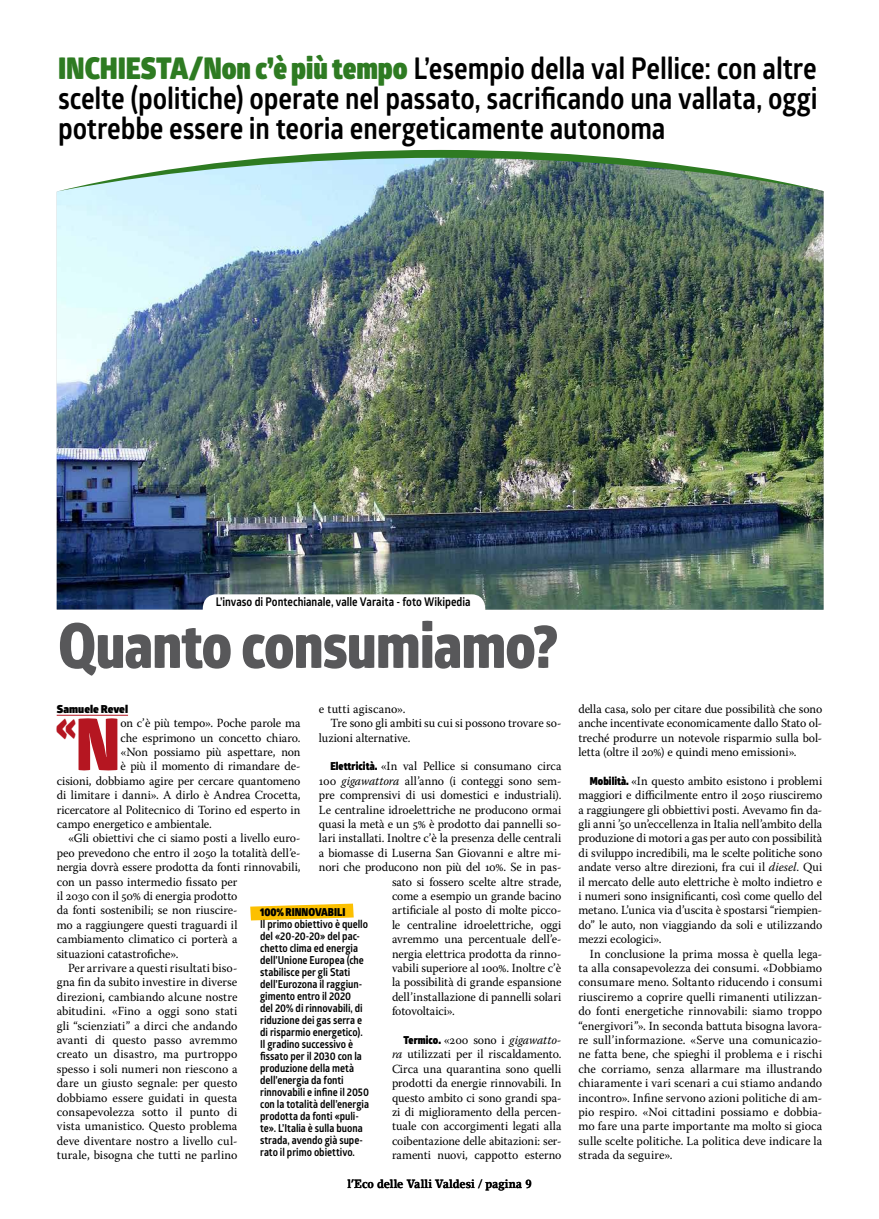
<style>
.page{position:relative;width:879px;height:1219px;background:#fff}
.page>*{position:absolute;margin:0;border:0;box-sizing:border-box;transform-origin:0 0}
.t1{font:800 62px "Glober";letter-spacing:-.015em;color:#58585a;scale:.88 1}
.t2{font:900 40.9px "Glober";color:#b51621;scale:.88 1}
.t3{font:700 30px/30px "Glober";letter-spacing:-.005em;color:#000;text-align:justify;scale:.88 1}
.t4{font:12.4px/14.4px "Warnock Pro";color:#000;text-align:justify;scale:.96 1}
.t5{font:12.4px/14.4px "Warnock Pro";color:#000;text-align:justify}
.t6{font:12.4px "Warnock Pro";letter-spacing:.02em;color:#000}
.t7{font:700 12px "Glober";color:#000;scale:.88 1}
.t8{font:700 12px "Lino Letter Std";letter-spacing:-.005em;color:#000;scale:.88 1}
.t9{font:700 11px/12px "Glober";color:#000;scale:.88 1}
.t10{font:900 11px "Glober";color:#000;scale:.88 1}
.t11{font:900 11px "Glober";color:#000}
.s1{font-weight:900;color:#2e7b22}
.s2{font-family:"Glober";font-weight:900;font-size:11px}
.s3{font-style:italic}
.s4{font-size:72.4px}
</style>
<div class="page">
<img style="left:57px;top:191px;width:766px;height:419px">
<img style="left:59px;top:150px;width:764px;height:41px">
<svg style="left:201px;top:594px;width:285px;height:16px"></svg>
<hr style="left:57px;top:715px;width:71px;height:1px;background:#b51621">
<svg style="left:250px;top:904px;width:104px;height:16px;background:#fcc925"></svg>
<h3 class="t3" style="left:58px;top:53px;width:865px"><span class="s1">INCHIESTA/Non c’è più tempo</span> L’esempio della val Pellice: con altre scelte (politiche) operate nel passato, sacrificando una vallata, oggi potrebbe essere in teoria energeticamente autonoma</h3>
<p class="t7" style="left:216px;top:593px;width:291px">L’invaso di Pontechianale, valle Varaita - foto Wikipedia</p>
<h1 class="t1" style="left:58px;top:599px;width:570px">Quanto consumiamo?</h1>
<p class="t6" style="left:319px;top:701px;width:88px">e tutti agiscano».</p>
<p class="t4" style="left:330px;top:716px;width:242px">Tre sono gli ambiti su cui si possono trovare so-</p>
<p class="t4" style="left:319px;top:730px;width:97px">luzioni alternative.</p>
<p class="t4" style="left:330px;top:759px;width:242px"><span class="s2">Elettricità.</span> «In val Pellice si consumano circa</p>
<p class="t4" style="left:319px;top:773px;width:254px">100 <span class="s3">gigawattora</span> all’anno (i conteggi sono sem-</p>
<p class="t4" style="left:319px;top:788px;width:254px">pre comprensivi di usi domestici e industriali).</p>
<p class="t4" style="left:319px;top:802px;width:254px">Le centraline idroelettriche ne producono ormai</p>
<p class="t4" style="left:319px;top:817px;width:254px">quasi la metà e un 5% è prodotto dai pannelli so-</p>
<p class="t4" style="left:319px;top:831px;width:254px">lari installati. Inoltre c’è la presenza delle centrali</p>
<p class="t4" style="left:319px;top:845px;width:254px">a biomasse di Luserna San Giovanni e altre mi-</p>
<p class="t4" style="left:319px;top:860px;width:254px">nori che producono non più del 10%. Se in pas-</p>
<p class="t4" style="left:392px;top:874px;width:178px">sato si fossero scelte altre strade,</p>
<p class="t4" style="left:392px;top:889px;width:178px">come a esempio un grande bacino</p>
<p class="t4" style="left:392px;top:903px;width:178px">artificiale al posto di molte picco-</p>
<p class="t4" style="left:392px;top:917px;width:178px">le centraline idroelettriche, oggi</p>
<p class="t4" style="left:392px;top:932px;width:178px">avremmo una percentuale dell’e-</p>
<p class="t4" style="left:392px;top:946px;width:178px">nergia elettrica prodotta da rinno-</p>
<p class="t4" style="left:392px;top:961px;width:178px">vabili superiore al 100%. Inoltre c’è</p>
<p class="t4" style="left:392px;top:975px;width:178px">la possibilità di grande espansione</p>
<p class="t4" style="left:392px;top:989px;width:178px">dell’installazione di pannelli solari</p>
<p class="t4" style="left:392px;top:1004px;width:67px">fotovoltaici».</p>
<p class="t4" style="left:392px;top:1033px;width:178px;text-indent:11px"><span class="s2">Termico.</span> «200 sono i <span class="s3">gigawatto&shy;ra</span> utilizzati per il riscaldamento.<br>Circa una quarantina sono quelli prodotti da energie rinnovabili. In questo ambito ci sono grandi spa&shy;zi di miglioramento della percen&shy;tuale con accorgimenti legati alla coibentazione delle abitazioni: ser&shy;ramenti nuovi, cappotto esterno</p>
<p class="t11" style="left:57px;top:700px;width:73px">Samuele Revel</p>
<h2 class="t2" style="left:56px;top:694px;width:75px">«<span class="s4">N</span></h2>
<p class="t4" style="left:120px;top:716px;width:189px">on c’è più tempo». Poche parole ma</p>
<p class="t4" style="left:120px;top:730px;width:189px">che esprimono un concetto chiaro.</p>
<p class="t4" style="left:120px;top:745px;width:189px">«Non possiamo più aspettare, non</p>
<p class="t4" style="left:120px;top:759px;width:189px">è più il momento di rimandare de-</p>
<p class="t4" style="left:57px;top:773px;width:255px">cisioni, dobbiamo agire per cercare quantomeno</p>
<p class="t4" style="left:57px;top:788px;width:255px">di limitare i danni». A dirlo è Andrea Crocetta,</p>
<p class="t4" style="left:57px;top:802px;width:255px">ricercatore al Politecnico di Torino ed esperto in</p>
<p class="t4" style="left:57px;top:817px;width:163px">campo energetico e ambientale.</p>
<p class="t4" style="left:68px;top:831px;width:244px">«Gli obiettivi che ci siamo posti a livello euro-</p>
<p class="t4" style="left:57px;top:845px;width:255px">peo prevedono che entro il 2050 la totalità dell’e-</p>
<p class="t4" style="left:57px;top:860px;width:255px">nergia dovrà essere prodotta da fonti rinnovabili,</p>
<p class="t4" style="left:57px;top:874px;width:190px">con un passo intermedio fissato per</p>
<p class="t4" style="left:57px;top:889px;width:190px">il 2030 con il 50% di energia prodotto</p>
<p class="t4" style="left:57px;top:903px;width:190px">da fonti sostenibili; se non riuscire-</p>
<p class="t4" style="left:57px;top:917px;width:190px">mo a raggiungere questi traguardi il</p>
<p class="t4" style="left:57px;top:932px;width:190px">cambiamento climatico ci porterà a</p>
<p class="t4" style="left:57px;top:946px;width:128px">situazioni catastrofiche».</p>
<p class="t5" style="left:68px;top:961px;width:171px">Per arrivare a questi risultati biso-</p>
<p class="t5" style="left:57px;top:975px;width:182px">gna fin da subito investire in diverse</p>
<p class="t5" style="left:57px;top:989px;width:182px">direzioni, cambiando alcune nostre</p>
<p class="t5" style="left:57px;top:1004px;width:182px">abitudini. «Fino a oggi sono stati</p>
<p class="t5" style="left:57px;top:1018px;width:182px">gli “scienziati” a dirci che andando</p>
<p class="t5" style="left:57px;top:1033px;width:182px">avanti di questo passo avremmo</p>
<p class="t5" style="left:57px;top:1047px;width:182px">creato un disastro, ma purtroppo</p>
<p class="t5" style="left:57px;top:1061px;width:182px">spesso i soli numeri non riescono a</p>
<p class="t5" style="left:57px;top:1076px;width:182px">dare un giusto segnale: per questo</p>
<p class="t5" style="left:57px;top:1090px;width:182px">dobbiamo essere guidati in questa</p>
<p class="t5" style="left:57px;top:1104px;width:182px">consapevolezza sotto il punto di</p>
<p class="t5" style="left:57px;top:1119px;width:182px">vista umanistico. Questo problema</p>
<p class="t5" style="left:57px;top:1133px;width:182px">deve diventare nostro a livello cul-</p>
<p class="t5" style="left:57px;top:1148px;width:182px">turale, bisogna che tutti ne parlino</p>
<p class="t10" style="left:260px;top:903px;width:98px">100% RINNOVABILI</p>
<p class="t9" style="left:260px;top:918px;width:125px">Il primo obiettivo è quello del «20-20-20» del pac&shy;chetto clima ed energia dell’Unione Europea (che stabilisce per gli Stati dell’Eurozona il raggiun&shy;gimento entro il 2020<br>del 20% di rinnovabili, di riduzione dei gas serra e di risparmio energetico).<br>Il gradino successivo è fissato per il 2030 con la produzione della metà dell’energia da fonti rinnovabili e infine il 2050 con la totalità dell’energia prodotta da fonti «puli&shy;te». L’Italia è sulla buona strada, avendo già supe&shy;rato il primo obiettivo.</p>
<p class="t8" style="left:347px;top:1176px;width:211px">l’Eco delle Valli Valdesi / pagina 9</p>
<p class="t4" style="left:578px;top:701px;width:255px">della casa, solo per citare due possibilità che sono anche incentivate economicamente dallo Stato ol&shy;treché produrre un notevole risparmio sulla bol&shy;letta (oltre il 20%) e quindi meno emissioni».</p>
<p class="t4" style="left:578px;top:773px;width:255px;text-indent:11px"><span class="s2">Mobilità.</span> «In questo ambito esistono i problemi maggiori e difficilmente entro il 2050 riusciremo a raggiungere gli obbiettivi posti. Avevamo fin da&shy;gli anni ’50 un’eccellenza in Italia nell’ambito della produzione di motori a gas per auto con possibilità di sviluppo incredibili, ma le scelte politiche sono andate verso altre direzioni, fra cui il <span class="s3">diesel</span>. Qui il mercato delle auto elettriche è molto indietro e i numeri sono insignificanti, così come quello del metano. L’unica via d’uscita è spostarsi “riempien&shy;do” le auto, non viaggiando da soli e utilizzando mezzi ecologici».</p>
<p class="t5" style="left:578px;top:946px;width:245px;text-indent:11px">In conclusione la prima mossa è quella lega&shy;ta alla consapevolezza dei consumi. «Dobbiamo consumare meno. Soltanto riducendo i consumi riusciremo a coprire quelli rimanenti utilizzan&shy;do fonti energetiche rinnovabili: siamo troppo “energivori”». In seconda battuta bisogna lavora&shy;re sull’informazione. «Serve una comunicazio&shy;ne fatta bene, che spieghi il problema e i rischi che corriamo, senza allarmare ma illustrando chiaramente i vari scenari a cui stiamo andando incontro». Infine servono azioni politiche di am&shy;pio respiro. «Noi cittadini possiamo e dobbia&shy;mo fare una parte importante ma molto si gioca sulle scelte politiche. La politica deve indicare la strada da seguire».</p>
</div>
